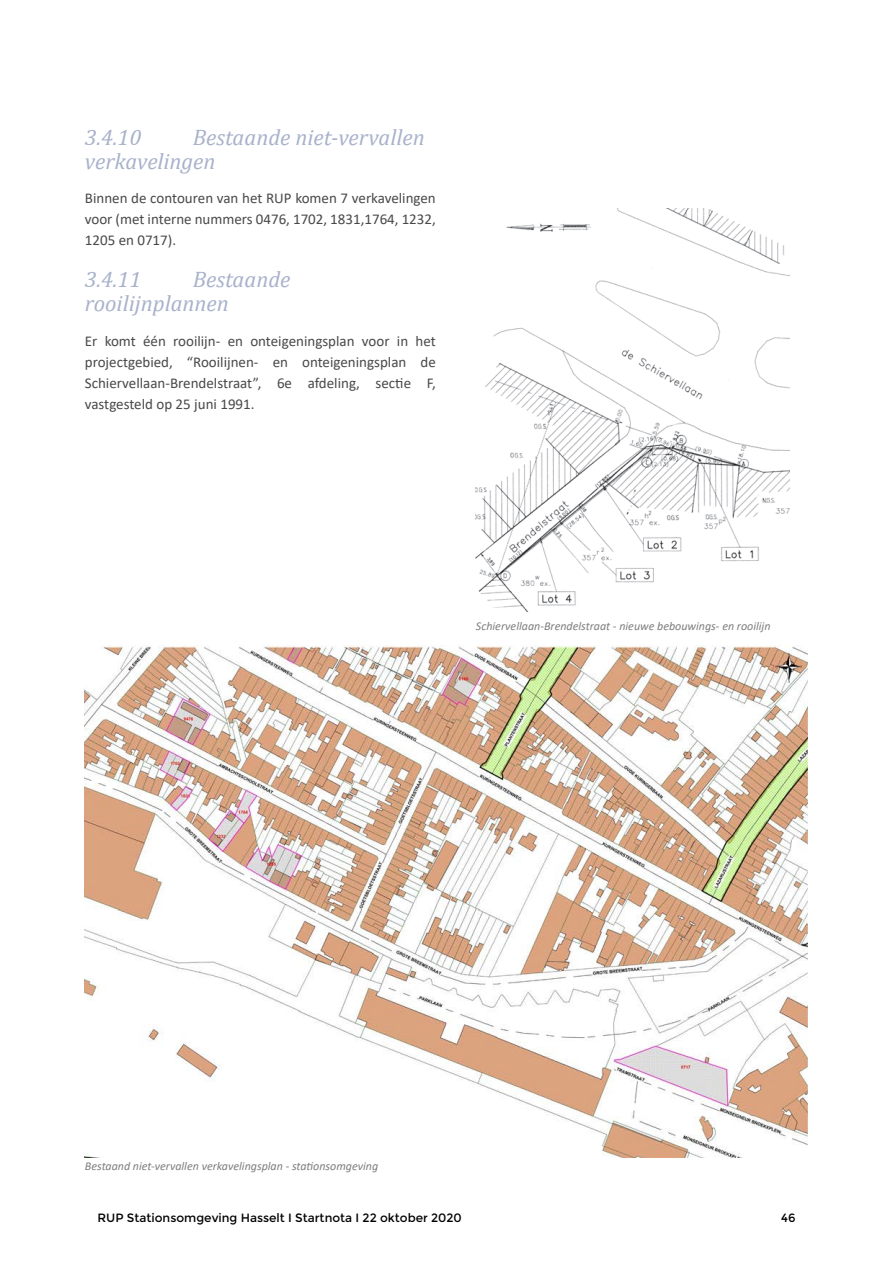
<style>
.page{position:relative;width:893px;height:1263px;background:#fff}
.page>*{position:absolute;margin:0;border:0;box-sizing:border-box;transform-origin:0 0}
.t1{font:italic 22.5px/24px "Cambria";color:#a8b2cb}
.t2{font:15px/21px "Calibri";color:#494949;text-align:justify}
.Onder_figuren{font:italic 12px "Calibri";color:#7d7e7f}
.t3{font:12px "Montserrat";color:#000}
</style>
<div class="page">
<img style="left:85px;top:646px;width:723px;height:511px">
<img style="left:476px;top:208px;width:313px;height:404px">
<p class="t1" style="left:85px;top:124px;width:341px;text-indent:108px">Bestaande niet-vervallen verkavelingen</p>
<p class="t2" style="left:85px;top:187px;width:352px">Binnen de contouren van het RUP komen 7 verkavelingen voor (met interne nummers 0476, 1702, 1831,1764, 1232, 1205 en 0717).</p>
<p class="t1" style="left:85px;top:267px;width:58px">3.4.11</p>
<p class="t1" style="left:85px;top:124px;width:58px">3.4.10</p>
<p class="t1" style="left:85px;top:267px;width:207px;text-indent:108px">Bestaande rooilijnplannen</p>
<p class="t2" style="left:85px;top:330px;width:352px">Er komt één rooilijn- en onteigeningsplan voor in het projectgebied, “Rooilijnen- en onteigeningsplan de Schiervellaan-Brendelstraat”, 6e afdeling, sectie F, vastgesteld op 25 juni 1991.</p>
<p class="Onder_figuren" style="left:476px;top:618px;width:296px">Schiervellaan-Brendelstraat - nieuwe bebouwings- en rooilijn</p>
<p class="Onder_figuren" style="left:85px;top:1158px;width:295px">Bestaand niet-vervallen verkavelingsplan - stationsomgeving</p>
<p class="t3" style="left:97px;top:1211px;width:366px">RUP Stationsomgeving Hasselt I Startnota I 22 oktober 2020</p>
<p class="t3" style="left:781px;top:1211px;width:16px">46</p>
</div>
